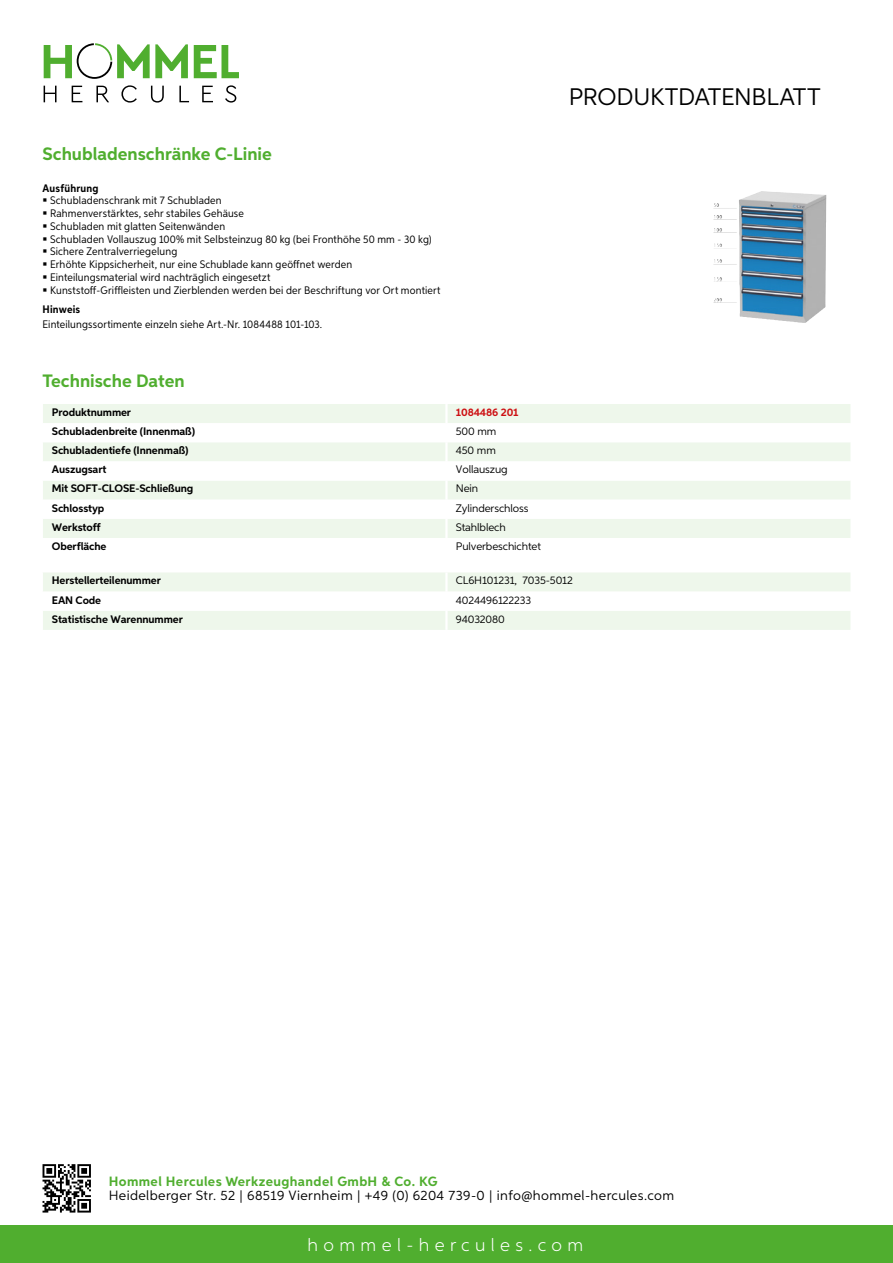
<style>
.page{position:relative;width:893px;height:1263px;background:#fff}
.page>*{position:absolute;margin:0;border:0;box-sizing:border-box;transform-origin:0 0}
.t1{font:24px "Aspira";letter-spacing:-.01em;color:#000}
.t2{font:700 18px "Aspira";color:#50ae2f}
.t3{font:300 18px "Aspira";letter-spacing:.3em;color:#fff}
.t4{font:13.5px "Aspira";letter-spacing:.03em;color:#000}
.t5{font:700 13.5px "Aspira";letter-spacing:.03em;color:#50ae2f}
.t6{font:10.95px/12.8px "Aspira Nar";letter-spacing:.015em;color:#000}
.t7{font:700 10.95px "Aspira";letter-spacing:-.01em;color:#000}
.t8{font:10.95px "Aspira";letter-spacing:-.01em;color:#000}
.t9{font:700 10.95px "Aspira Nar";letter-spacing:.02em;color:#000}
.t10{font:700 10.95px "Aspira";letter-spacing:-.01em;color:#cd1013}
</style>
<div class="page">
<div style="left:0;top:1226px;width:893px;height:37px;background:#50ae2f"></div>
<svg style="left:43px;top:1164px;width:48px;height:48px"></svg>
<svg style="left:194px;top:45px;width:45px;height:33px"></svg>
<svg style="left:44px;top:43px;width:144px;height:36px"></svg>
<svg style="left:44px;top:86px;width:13px;height:16px"></svg>
<svg style="left:72px;top:86px;width:10px;height:16px"></svg>
<svg style="left:96px;top:86px;width:13px;height:16px"></svg>
<svg style="left:121px;top:85px;width:16px;height:18px"></svg>
<svg style="left:151px;top:86px;width:13px;height:17px"></svg>
<svg style="left:179px;top:86px;width:10px;height:16px"></svg>
<svg style="left:202px;top:86px;width:11px;height:16px"></svg>
<svg style="left:225px;top:85px;width:11px;height:18px"></svg>
<div style="left:43px;top:404px;width:807px;height:19px;background:#eef7eb"></div>
<svg style="left:43px;top:442px;width:807px;height:96px;fill:#eef7eb"></svg>
<hr style="left:445px;top:404px;width:3px;height:19px;background:#fff">
<hr style="left:445px;top:442px;width:3px;height:19px;background:#fff">
<hr style="left:445px;top:461px;width:3px;height:19px;background:#fff">
<hr style="left:445px;top:480px;width:3px;height:20px;background:#fff">
<hr style="left:445px;top:500px;width:3px;height:19px;background:#fff">
<hr style="left:445px;top:519px;width:3px;height:19px;background:#fff">
<svg style="left:43px;top:572px;width:807px;height:58px"></svg>
<hr style="left:445px;top:611px;width:3px;height:19px;background:#fff">
<img style="left:714px;top:191px;width:112px;height:132px">
<h2 class="t2" style="left:43px;top:142px;width:231px">Schubladenschränke C-Linie</h2>
<p class="t9" style="left:43px;top:181px;width:58px">Ausführung</p>
<p class="t6" style="left:50px;top:194px;width:392px">Schubladenschrank mit 7 Schubladen<br>Rahmenverstärktes, sehr stabiles Gehäuse<br>Schubladen mit glatten Seitenwänden<br>Schubladen Vollauszug 100% mit Selbsteinzug 80 kg (bei Fronthöhe 50 mm - 30 kg)<br>Sichere Zentralverriegelung<br>Erhöhte Kippsicherheit, nur eine Schublade kann geöffnet werden Einteilungsmaterial wird nachträglich eingesetzt<br>Kunststoff-Griffleisten und Zierblenden werden bei der Beschriftung vor Ort montiert</p>
<p class="t9" style="left:43px;top:302px;width:39px">Hinweis</p>
<p class="t6" style="left:43px;top:318px;width:281px">Einteilungssortimente einzeln siehe Art.-Nr. 1084488 101-103.</p>
<h1 class="t1" style="left:569px;top:82px;width:253px">Produktdatenblatt</h1>
<h2 class="t2" style="left:43px;top:370px;width:144px">Technische Daten</h2>
<p class="t7" style="left:52px;top:405px;width:81px">Produktnummer</p>
<p class="t10" style="left:456px;top:405px;width:64px">1084486 201</p>
<p class="t7" style="left:52px;top:425px;width:145px">Schubladenbreite (Innenmaß)</p>
<p class="t8" style="left:456px;top:425px;width:42px">500 mm</p>
<p class="t7" style="left:52px;top:444px;width:138px">Schubladentiefe (Innenmaß)</p>
<p class="t8" style="left:456px;top:444px;width:42px">450 mm</p>
<p class="t7" style="left:52px;top:463px;width:56px">Auszugsart</p>
<p class="t8" style="left:456px;top:463px;width:53px">Vollauszug</p>
<p class="t7" style="left:52px;top:482px;width:143px">Mit SOFT-CLOSE-Schließung</p>
<p class="t8" style="left:456px;top:482px;width:24px">Nein</p>
<p class="t7" style="left:52px;top:501px;width:54px">Schlosstyp</p>
<p class="t8" style="left:456px;top:501px;width:74px">Zylinderschloss</p>
<p class="t7" style="left:52px;top:520px;width:50px">Werkstoff</p>
<p class="t8" style="left:456px;top:520px;width:51px">Stahlblech</p>
<p class="t7" style="left:52px;top:539px;width:56px">Oberfläche</p>
<p class="t8" style="left:456px;top:539px;width:87px">Pulverbeschichtet</p>
<p class="t7" style="left:52px;top:574px;width:111px">Herstellerteilenummer</p>
<p class="t8" style="left:456px;top:574px;width:119px">CL6H101231, 7035-5012</p>
<p class="t7" style="left:52px;top:593px;width:51px">EAN Code</p>
<p class="t8" style="left:456px;top:593px;width:77px">4024496122233</p>
<p class="t7" style="left:52px;top:612px;width:132px">Statistische Warennummer</p>
<p class="t8" style="left:456px;top:612px;width:51px">94032080</p>
<p class="t5" style="left:109px;top:1172px;width:330px">Hommel Hercules Werkzeughandel GmbH &amp; Co. KG</p>
<p class="t4" style="left:109px;top:1187px;width:567px">Heidelberger Str. 52 | 68519 Viernheim | +49 (0) 6204 739-0 | info@hommel-hercules.com</p>
<h2 class="t3" style="left:307px;top:1234px;width:277px">hommel-hercules.com</h2>
</div>
